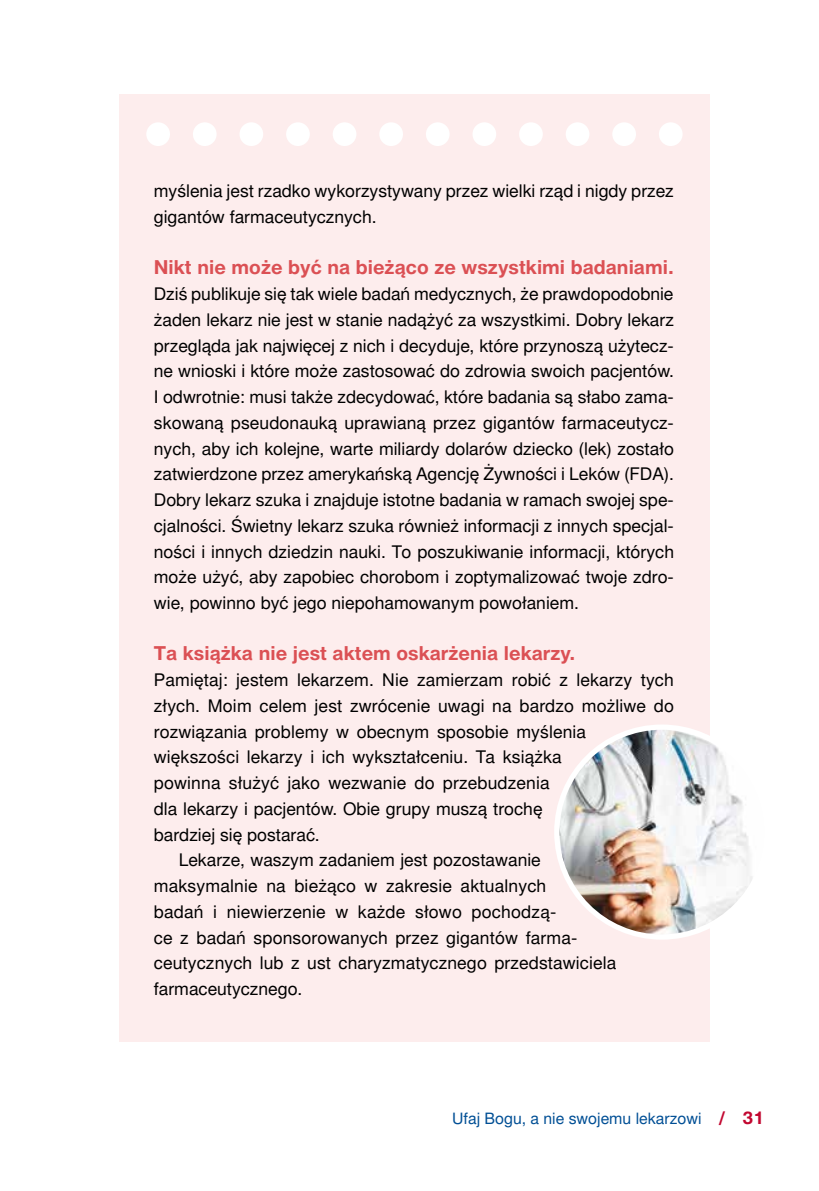
<style>
.page{position:relative;width:819px;height:1191px;background:#fff}
.page>*{position:absolute;margin:0;border:0;box-sizing:border-box;transform-origin:0 0}
.t1{font:700 19.25px "Switzer EFN";color:#db5054}
.t2{font:17.5px/25.7px "Switzer EFN";letter-spacing:.005em;color:#000}
.t3{font:15.75px "Switzer EFN";color:#004f95}
.s1{font-weight:700;font-size:17.5px;color:#c20730}
</style>
<div class="page">
<div style="left:119px;top:94px;width:590px;height:948px;background:#fdeded"></div>
<div style="left:146px;top:122px;width:24px;height:24px;background:#fff;border-radius:50%"></div>
<div style="left:193px;top:122px;width:23px;height:24px;background:#fff;border-radius:50%"></div>
<div style="left:239px;top:122px;width:24px;height:24px;background:#fff;border-radius:50%"></div>
<div style="left:286px;top:122px;width:24px;height:24px;background:#fff;border-radius:50%"></div>
<div style="left:333px;top:122px;width:23px;height:24px;background:#fff;border-radius:50%"></div>
<div style="left:379px;top:122px;width:24px;height:24px;background:#fff;border-radius:50%"></div>
<div style="left:426px;top:122px;width:23px;height:24px;background:#fff;border-radius:50%"></div>
<div style="left:472px;top:122px;width:24px;height:24px;background:#fff;border-radius:50%"></div>
<div style="left:519px;top:122px;width:23px;height:24px;background:#fff;border-radius:50%"></div>
<div style="left:565px;top:122px;width:24px;height:24px;background:#fff;border-radius:50%"></div>
<div style="left:612px;top:122px;width:24px;height:24px;background:#fff;border-radius:50%"></div>
<div style="left:659px;top:122px;width:23px;height:24px;background:#fff;border-radius:50%"></div>
<img style="left:556px;top:727px;width:210px;height:210px;border-radius:105px">
<div style="left:554px;top:724px;width:215px;height:215px;border:5px solid #fff;border-radius:50%"></div>
<p class="t2" style="left:154px;top:178px;width:521px">myślenia jest rzadko wykorzystywany przez wielki rząd i nigdy przez gigantów farmaceutycznych.</p>
<p class="t1" style="left:154px;top:256px;width:521px">Nikt nie może być na bieżąco ze wszystkimi badaniami.</p>
<p class="t2" style="left:154px;top:281px;width:521px;text-align:justify">Dziś publikuje się tak wiele badań medycznych, że prawdopodobnie żaden lekarz nie jest w stanie nadążyć za wszystkimi. Dobry lekarz przegląda jak najwięcej z nich i decyduje, które przynoszą użytecz&shy;ne wnioski i które może zastosować do zdrowia swoich pacjentów.<br>I odwrotnie: musi także zdecydować, które badania są słabo zama&shy;skowaną pseudonauką uprawianą przez gigantów farmaceutycz&shy;nych, aby ich kolejne, warte miliardy dolarów dziecko (lek) zostało zatwierdzone przez amerykańską Agencję Żywności i Leków (FDA).<br>Dobry lekarz szuka i znajduje istotne badania w ramach swojej spe&shy;cjalności. Świetny lekarz szuka również informacji z innych specjal&shy;ności i innych dziedzin nauki. To poszukiwanie informacji, których może użyć, aby zapobiec chorobom i zoptymalizować twoje zdro&shy;wie, powinno być jego niepohamowanym powołaniem.</p>
<p class="t1" style="left:154px;top:641px;width:423px">Ta książka nie jest aktem oskarżenia lekarzy.</p>
<p class="t2" style="left:154px;top:667px;width:521px">Pamiętaj: jestem lekarzem. Nie zamierzam robić z lekarzy tych</p>
<p class="t2" style="left:154px;top:693px;width:521px">złych. Moim celem jest zwrócenie uwagi na bardzo możliwe do</p>
<p class="t2" style="left:154px;top:719px;width:434px">rozwiązania problemy w obecnym sposobie myślenia</p>
<p class="t2" style="left:154px;top:744px;width:409px">większości lekarzy i ich wykształceniu. Ta książka</p>
<p class="t2" style="left:154px;top:770px;width:397px">powinna służyć jako wezwanie do przebudzenia</p>
<p class="t2" style="left:154px;top:796px;width:390px">dla lekarzy i pacjentów. Obie grupy muszą trochę</p>
<p class="t2" style="left:154px;top:822px;width:167px">bardziej się postarać.</p>
<p class="t2" style="left:179px;top:847px;width:363px">Lekarze, waszym zadaniem jest pozostawanie</p>
<p class="t2" style="left:154px;top:873px;width:394px">maksymalnie na bieżąco w zakresie aktualnych</p>
<p class="t2" style="left:154px;top:899px;width:404px">badań i niewierzenie w każde słowo pochodzą-</p>
<p class="t2" style="left:154px;top:925px;width:425px">ce z badań sponsorowanych przez gigantów farma-</p>
<p class="t2" style="left:154px;top:950px;width:464px">ceutycznych lub z ust charyzmatycznego przedstawiciela</p>
<p class="t2" style="left:154px;top:976px;width:150px">farmaceutycznego.</p>
<p class="t3" style="left:452px;top:1109px;width:314px">Ufaj Bogu, a nie swojemu lekarzowi <span class="s1">/ 31</span></p>
</div>
